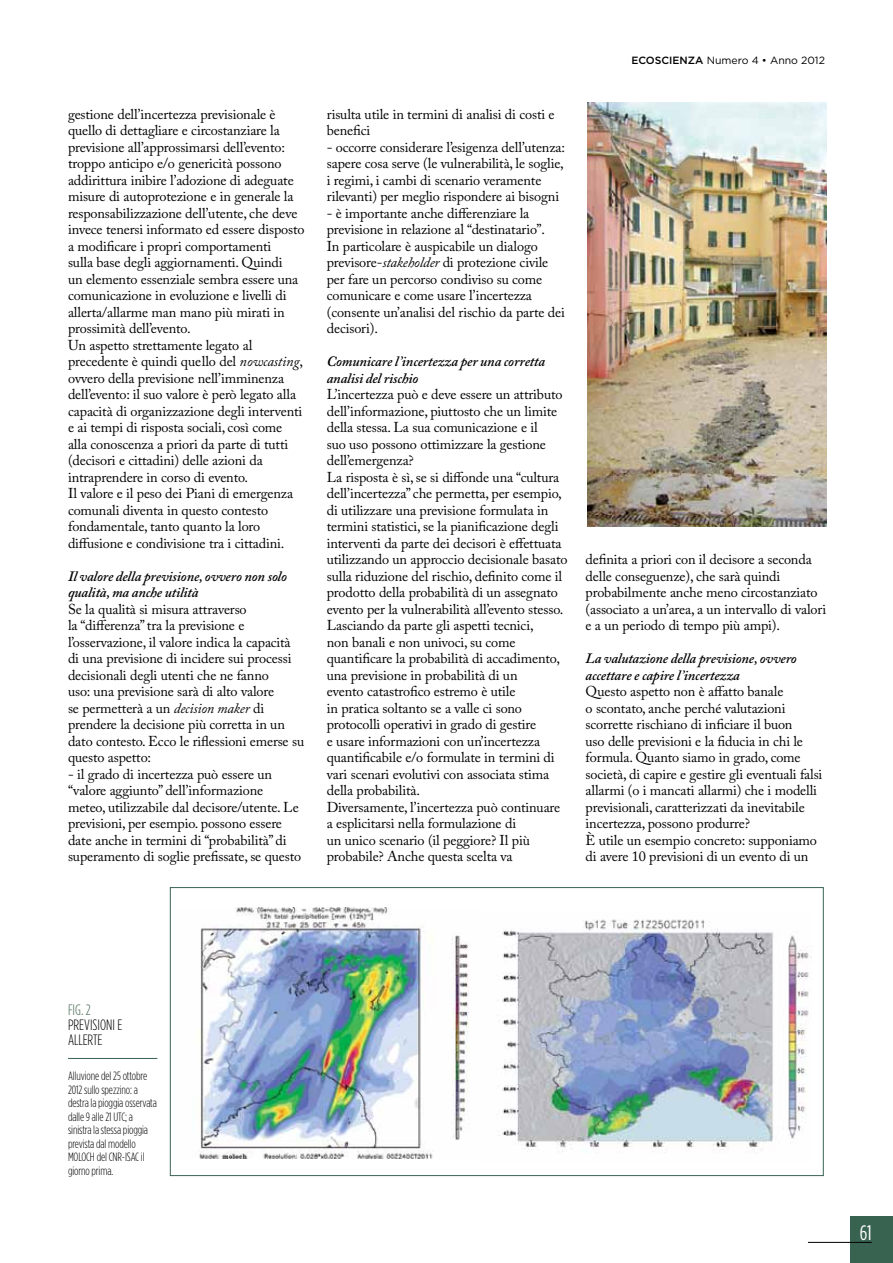
<style>
.page{position:relative;width:893px;height:1263px;background:#fff}
.page>*{position:absolute;margin:0;border:0;box-sizing:border-box;transform-origin:0 0}
.t1{font:21px "Gotham Condensed";color:#fff}
.t2{font:300 15px "Gotham Condensed";color:#000}
.t3{font:300 15px "Gotham Condensed";color:#476751}
.t4{font:14.25px/16.5px "Adobe Caslon Pro";letter-spacing:-.01em;color:#000}
.t5{font:italic 600 14.25px/16.5px "Adobe Caslon Pro";letter-spacing:-.01em;color:#000}
.t6{font:300 12px/13.5px "Gotham Condensed";letter-spacing:-.01em;color:#000}
.t7{font:10.5px "Gotham";color:#000}
.s1{font-style:italic}
.s2{font-weight:500}
</style>
<div class="page">
<div style="left:850px;top:1216px;width:43px;height:47px;background:#386351"></div>
<hr style="left:808px;top:1242px;width:64px;height:1px;background:#000">
<img style="left:199px;top:908px;width:270px;height:251px">
<img style="left:498px;top:919px;width:311px;height:234px">
<hr style="left:68px;top:1058px;width:89px;height:1px;background:#386351">
<img style="left:588px;top:102px;width:239px;height:424px">
<p class="t4" style="left:68px;top:105px;width:238px">gestione dell’incertezza previsionale è quello di dettagliare e circostanziare la previsione all’approssimarsi dell’evento: troppo anticipo e/o genericità possono addirittura inibire l’adozione di adeguate misure di autoprotezione e in generale la responsabilizzazione dell’utente, che deve invece tenersi informato ed essere disposto a modificare i propri comportamenti<br>sulla base degli aggiornamenti. Quindi<br>un elemento essenziale sembra essere una comunicazione in evoluzione e livelli di allerta/allarme man mano più mirati in prossimità dell’evento.<br>Un aspetto strettamente legato al precedente è quindi quello del <span class="s1">nowcasting</span>, ovvero della previsione nell’imminenza dell’evento: il suo valore è però legato alla capacità di organizzazione degli interventi e ai tempi di risposta sociali, così come alla conoscenza a priori da parte di tutti (decisori e cittadini) delle azioni da intraprendere in corso di evento.<br>Il valore e il peso dei Piani di emergenza comunali diventa in questo contesto fondamentale, tanto quanto la loro diffusione e condivisione tra i cittadini.</p>
<p class="t5" style="left:68px;top:567px;width:220px">Il valore della previsione, ovvero non solo qualità, ma anche utilità</p>
<p class="t4" style="left:68px;top:600px;width:238px">Se la qualità si misura attraverso<br>la “differenza” tra la previsione e l’osservazione, il valore indica la capacità di una previsione di incidere sui processi decisionali degli utenti che ne fanno<br>uso: una previsione sarà di alto valore<br>se permetterà a un <span class="s1">decision maker</span> di prendere la decisione più corretta in un dato contesto. Ecco le riflessioni emerse su questo aspetto:</p>
<p class="t4" style="left:68px;top:765px;width:235px">- il grado di incertezza può essere un “valore aggiunto” dell’informazione meteo, utilizzabile dal decisore/utente. Le previsioni, per esempio. possono essere date anche in termini di “probabilità” di superamento di soglie prefissate, se questo</p>
<p class="t4" style="left:327px;top:105px;width:229px">risulta utile in termini di analisi di costi e benefici</p>
<p class="t4" style="left:327px;top:138px;width:240px">- occorre considerare l’esigenza dell’utenza: sapere cosa serve (le vulnerabilità, le soglie, i regimi, i cambi di scenario veramente rilevanti) per meglio rispondere ai bisogni</p>
<p class="t4" style="left:327px;top:204px;width:240px">- è importante anche differenziare la previsione in relazione al “destinatario”.<br>In particolare è auspicabile un dialogo previsore-<span class="s1">stakeholder</span> di protezione civile per fare un percorso condiviso su come comunicare e come usare l’incertezza (consente un’analisi del rischio da parte dei decisori).</p>
<p class="t5" style="left:327px;top:353px;width:220px">Comunicare l’incertezza per una corretta analisi del rischio</p>
<p class="t4" style="left:327px;top:386px;width:242px">L’incertezza può e deve essere un attributo dell’informazione, piuttosto che un limite della stessa. La sua comunicazione e il<br>suo uso possono ottimizzare la gestione dell’emergenza?<br>La risposta è sì, se si diffonde una “cultura dell’incertezza” che permetta, per esempio, di utilizzare una previsione formulata in termini statistici, se la pianificazione degli interventi da parte dei decisori è effettuata utilizzando un approccio decisionale basato sulla riduzione del rischio, definito come il prodotto della probabilità di un assegnato evento per la vulnerabilità all’evento stesso.<br>Lasciando da parte gli aspetti tecnici,<br>non banali e non univoci, su come quantificare la probabilità di accadimento, una previsione in probabilità di un<br>evento catastrofico estremo è utile<br>in pratica soltanto se a valle ci sono protocolli operativi in grado di gestire<br>e usare informazioni con un’incertezza quantificabile e/o formulate in termini di vari scenari evolutivi con associata stima della probabilità.<br>Diversamente, l’incertezza può continuare a esplicitarsi nella formulazione di<br>un unico scenario (il peggiore? Il più probabile? Anche questa scelta va</p>
<p class="t7" style="left:631px;top:55px;width:195px"><span class="s2">ECOSCIENZA</span> Numero 4 • Anno 2012</p>
<p class="t4" style="left:586px;top:551px;width:242px">definita a priori con il decisore a seconda delle conseguenze), che sarà quindi probabilmente anche meno circostanziato (associato a un’area, a un intervallo di valori e a un periodo di tempo più ampi).</p>
<p class="t5" style="left:586px;top:650px;width:213px">La valutazione della previsione, ovvero accettare e capire l’incertezza</p>
<p class="t4" style="left:586px;top:683px;width:238px">Questo aspetto non è affatto banale<br>o scontato, anche perché valutazioni scorrette rischiano di inficiare il buon<br>uso delle previsioni e la fiducia in chi le formula. Quanto siamo in grado, come società, di capire e gestire gli eventuali falsi allarmi (o i mancati allarmi) che i modelli previsionali, caratterizzati da inevitabile incertezza, possono produrre?<br>È utile un esempio concreto: supponiamo di avere 10 previsioni di un evento di un</p>
<p class="t3" style="left:68px;top:1002px;width:24px">Fig. 2</p>
<p class="t2" style="left:68px;top:1017px;width:11px">Previsioni</p>
<p class="t2" style="left:118px;top:1017px;width:5px">e</p>
<p class="t2" style="left:68px;top:1032px;width:6px">allerte</p>
<p class="t6" style="left:68px;top:1069px;width:91px">Alluvione del 25 ottobre<br>2012 sullo spezzino: a destra la pioggia osservata dalle 9 alle 21 UTC; a sinistra la stessa pioggia prevista dal modello<br>MOLOCH del CNR-ISAC il giorno prima.</p>
<h1 class="t1" style="left:860px;top:1221px;width:13px">61</h1>
</div>
